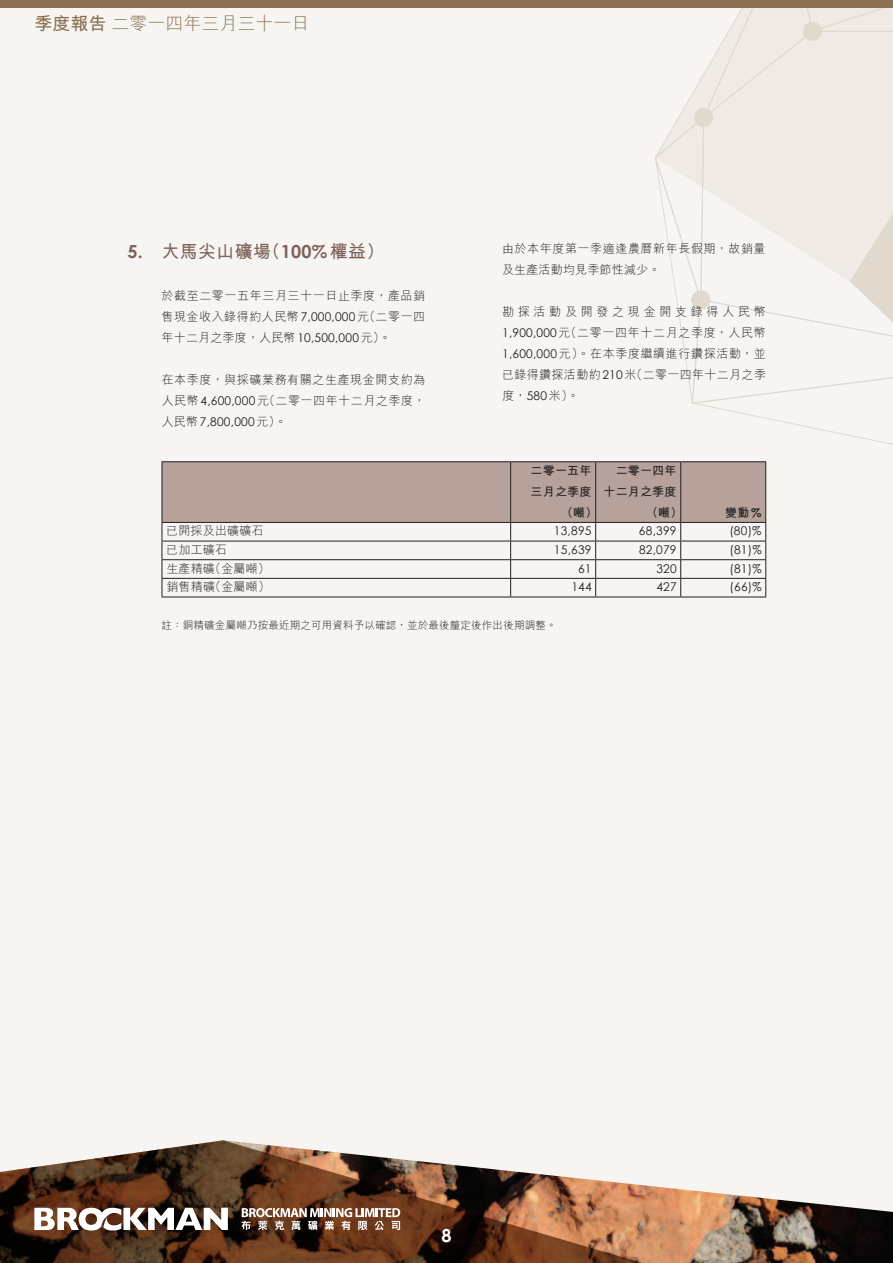
<style>
.page{position:relative;width:893px;height:1263px;background:#f6f5f2}
.page>*{position:absolute;margin:0;border:0;box-sizing:border-box;transform-origin:0 0}
.t1{font:700 18px "M Hei HK";letter-spacing:.015em;color:#80615b}
.t2{font:300 18px "M Hei HK";color:#8a7052}
.t3{font:700 18px "Century Gothic";color:#fff}
.t4{font:300 12px/21px "M Hei HK";letter-spacing:.05em;color:#231f20;text-align:justify}
.t5{font:12px "Century Gothic";letter-spacing:.015em;color:#231f20}
.t6{font:700 12px "M Hei HK";letter-spacing:.015em;color:#231f20}
.t7{font:300 12px "M Hei HK";letter-spacing:.015em;color:#231f20}
.t8{font:300 10.5px "M Hei HK";letter-spacing:.015em;color:#231f20}
.s1{font-weight:700}
.s2{font-family:"Century Gothic"}
.s3{font-family:"Century Gothic";font-weight:400}
.s4{font-family:"M Hei HK";font-weight:300}
</style>
<div class="page">
<div style="left:0;top:0;width:893px;height:8px;background:#8a7052"></div>
<img style="left:687px;top:1190px;width:206px;height:73px">
<svg style="left:0;top:1140px;width:687px;height:123px"></svg>
<svg style="left:34px;top:1208px;width:194px;height:22px"></svg>
<svg style="left:241px;top:1208px;width:159px;height:22px"></svg>
<svg style="left:162px;top:8px;width:731px;height:589px"></svg>
<hr style="left:162px;top:597px;width:349px;height:1px;background:#231f20">
<hr style="left:511px;top:597px;width:85px;height:1px;background:#231f20">
<hr style="left:596px;top:597px;width:85px;height:1px;background:#231f20">
<hr style="left:681px;top:597px;width:85px;height:1px;background:#231f20">
<h1 class="t2" style="left:34px;top:11px;width:277px"><span class="s1">季度報告</span> 二零一四年三月三十一日</h1>
<h1 class="t1" style="left:128px;top:239px;width:258px"><span class="s2">5.</span> 大馬尖山礦場（<span class="s2">100%</span>權益）</h1>
<p class="t4" style="left:162px;top:285px;width:265px">於截至二零一五年三月三十一日止季度，產品銷售現金收入錄得約人民幣<span class="s3">7,000,000</span>元（二零一四年十二月之季度，人民幣<span class="s3">10,500,000</span>元）。</p>
<p class="t4" style="left:162px;top:369px;width:265px">在本季度，與採礦業務有關之生產現金開支約為人民幣<span class="s3">4,600,000</span>元（二零一四年十二月之季度，</p>
<p class="t5" style="left:162px;top:414px;width:127px"><span class="s4">人民幣</span>7,800,000<span class="s4">元）。</span></p>
<p class="t4" style="left:502px;top:238px;width:265px">由於本年度第一季適逢農曆新年長假期，故銷量及生產活動均見季節性減少。</p>
<p class="t4" style="left:502px;top:301px;width:265px">勘探活動及開發之現金開支錄得人民幣<span class="s3">1,900,000</span>元（二零一四年十二月之季度，人民幣<span class="s3">1,600,000</span>元）。在本季度繼續進行鑽探活動，並已錄得鑽探活動約<span class="s3">210</span>米（二零一四年十二月之季度，<span class="s3">580</span>米）。</p>
<p class="t6" style="left:531px;top:461px;width:62px">二零一五年</p>
<p class="t6" style="left:531px;top:482px;width:62px">三月之季度</p>
<p class="t6" style="left:561px;top:503px;width:38px">（噸）</p>
<p class="t6" style="left:616px;top:461px;width:62px">二零一四年</p>
<p class="t6" style="left:603px;top:482px;width:75px">十二月之季度</p>
<p class="t6" style="left:646px;top:503px;width:38px">（噸）</p>
<p class="t6" style="left:725px;top:503px;width:38px">變動<span class="s2">%</span></p>
<p class="t7" style="left:166px;top:522px;width:99px">已開採及出礦礦石</p>
<p class="t5" style="left:554px;top:523px;width:39px">13,895</p>
<p class="t5" style="left:639px;top:523px;width:39px">68,399</p>
<p class="t5" style="left:729px;top:523px;width:34px">(80)%</p>
<p class="t4" style="left:166px;top:539px;width:62px">已加工礦石</p>
<p class="t5" style="left:554px;top:541px;width:39px">15,639</p>
<p class="t5" style="left:639px;top:541px;width:39px">82,079</p>
<p class="t5" style="left:729px;top:541px;width:34px">(81)%</p>
<p class="t4" style="left:166px;top:557px;width:105px">生產精礦（金屬噸）</p>
<p class="t5" style="left:578px;top:560px;width:15px">61</p>
<p class="t5" style="left:656px;top:560px;width:22px">320</p>
<p class="t5" style="left:729px;top:560px;width:34px">(81)%</p>
<p class="t4" style="left:166px;top:576px;width:105px">銷售精礦（金屬噸）</p>
<p class="t5" style="left:571px;top:578px;width:22px">144</p>
<p class="t5" style="left:656px;top:578px;width:22px">427</p>
<p class="t5" style="left:729px;top:578px;width:34px">(66)%</p>
<p class="t8" style="left:162px;top:618px;width:396px">註：銅精礦金屬噸乃按最近期之可用資料予以確認，並於最後釐定後作出後期調整。</p>
<h1 class="t3" style="left:441px;top:1222px;width:12px">8</h1>
</div>
